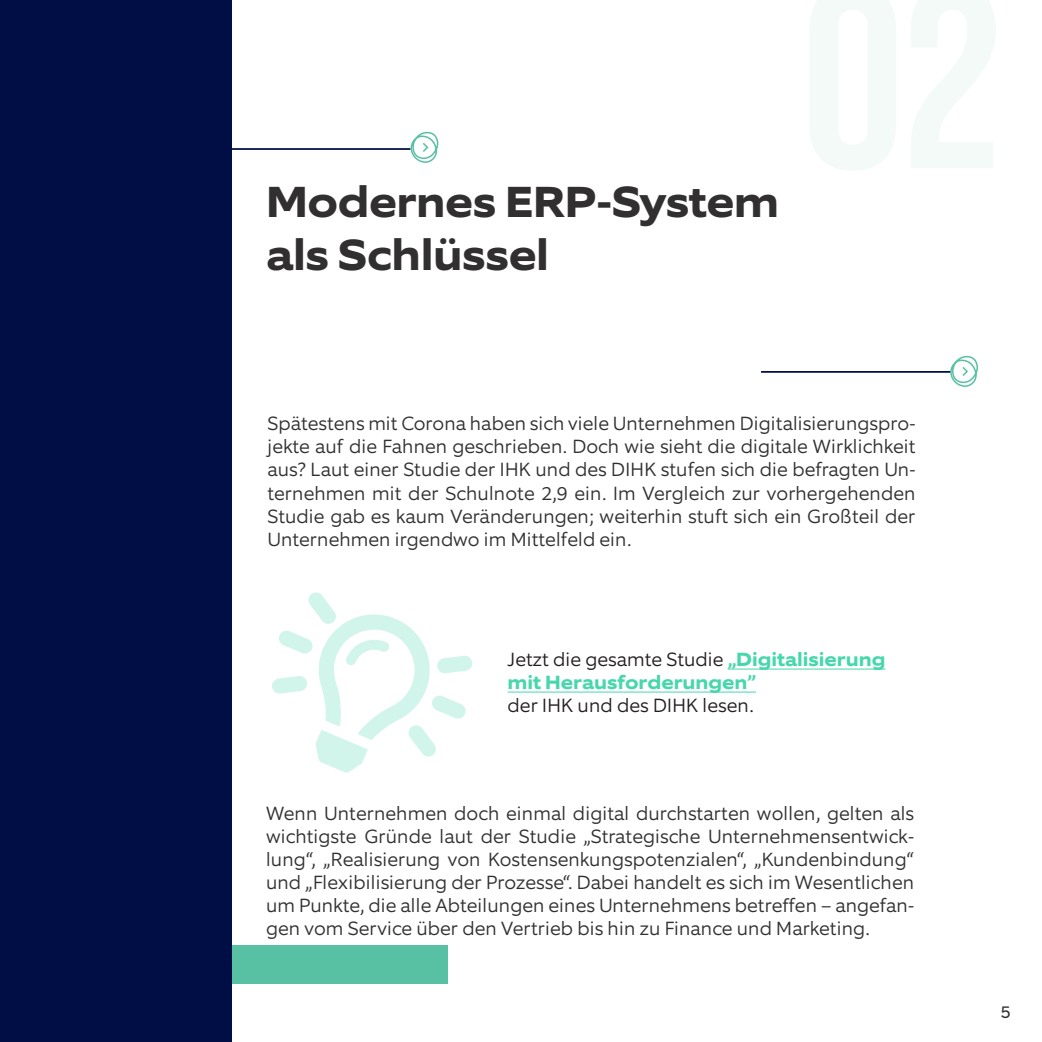
<style>
.page{position:relative;width:1042px;height:1042px;background:#fff}
.page>*{position:absolute;margin:0;border:0;box-sizing:border-box;transform-origin:0 0}
.t1{font:700 43.75px/52.5px "Equip Extended";letter-spacing:-.01em;color:#312f30}
.t2{font:300 19.25px/23.1px "Equip";color:#312f30;text-align:justify}
.t3{font:300 19.25px "Equip";color:#231f20}
.t4{font:700 19.25px "Equip Extended";color:#47d7ac}
.t5{font:17.5px "Basic Sans";color:#312f30}
.s1{font-family:"Equip Extended";font-weight:700;color:#47d7ac}
</style>
<div class="page">
<hr style="left:761px;top:371px;width:190px;height:2px;background:#000e46">
<hr style="left:220px;top:148px;width:190px;height:2px;background:#000e46">
<div style="left:212px;top:945px;width:235px;height:38px;background:#59c1a3"></div>
<div style="left:0;top:0;width:231px;height:1042px;background:#000e46"></div>
<svg style="left:272px;top:592px;width:201px;height:181px"></svg>
<svg style="left:410px;top:132px;width:28px;height:31px"></svg>
<svg style="left:950px;top:356px;width:28px;height:31px"></svg>
<hr style="left:728px;top:668px;width:157px;height:1px;background:#47d7ac">
<hr style="left:507px;top:691px;width:249px;height:1px;background:#47d7ac">
<h1 class="t1" style="left:266px;top:179px;width:515px">Modernes ERP-System als Schlüssel</h1>
<p class="t2" style="left:267px;top:412px;width:650px">Spätestens mit Corona haben sich viele Unternehmen Digitalisierungspro&shy;jekte auf die Fahnen geschrieben. Doch wie sieht die digitale Wirklichkeit aus? Laut einer Studie der IHK und des DIHK stufen sich die befragten Un&shy;ternehmen mit der Schulnote 2,9 ein. Im Vergleich zur vorhergehenden Studie gab es kaum Veränderungen; weiterhin stuft sich ein Großteil der Unternehmen irgendwo im Mittelfeld ein.</p>
<p class="t3" style="left:507px;top:649px;width:379px">Jetzt die gesamte Studie <span class="s1">„Digitalisierung</span></p>
<p class="t4" style="left:507px;top:674px;width:250px">mit Herausforderungen”</p>
<p class="t3" style="left:507px;top:695px;width:248px">der IHK und des DIHK lesen.</p>
<p class="t2" style="left:266px;top:802px;width:650px">Wenn Unternehmen doch einmal digital durchstarten wollen, gelten als wichtigste Gründe laut der Studie „Strategische Unternehmensentwick&shy;lung“, „Realisierung von Kostensenkungspotenzialen“, „Kundenbindung“ und „Flexibilisierung der Prozesse“. Dabei handelt es sich im Wesentlichen um Punkte, die alle Abteilungen eines Unternehmens betreffen – angefan&shy;gen vom Service über den Vertrieb bis hin zu Finance und Marketing.</p>
<p class="t5" style="left:1001px;top:1001px;width:11px">5</p>
</div>
